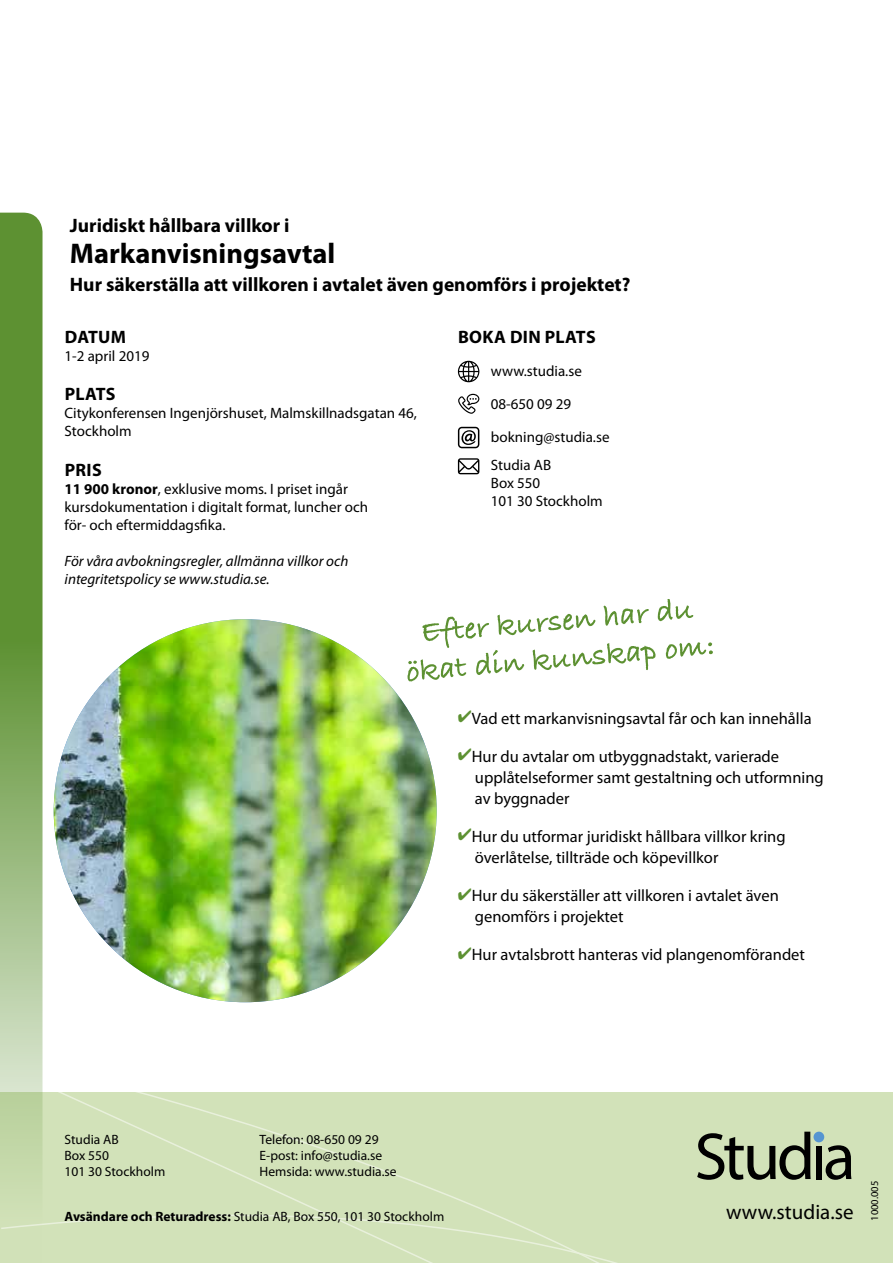
<style>
.page{position:relative;width:893px;height:1263px;background:#fff}
.page>*{position:absolute;margin:0;border:0;box-sizing:border-box;transform-origin:0 0}
.t1{font:700 28.5px "Myriad Pro";color:#000}
.t2{font:21px "Myriad Pro";color:#000}
.t3{font:700 19.5px "Myriad Pro";color:#000}
.t4{font:700 18px "Myriad Pro";letter-spacing:.02em;color:#000}
.t5{font:16.5px/21px "Myriad Pro";color:#000}
.t6{font:15px/18px "Myriad Pro";color:#000}
.t7{font:italic 15px/18px "Myriad Pro";color:#000}
.t8{font:13.5px/16.2px "Myriad Pro";color:#000}
.t9{font:10.5px "Myriad Pro";color:#000}
.s1{font-weight:700}
.s2{color:#5d9132}
</style>
<div class="page">
<img style="left:54px;top:619px;width:383px;height:383px;border-radius:191px">
<svg style="left:407px;top:599px;width:306px;height:82px"></svg>
<svg style="left:458px;top:361px;width:21px;height:21px"></svg>
<svg style="left:458px;top:394px;width:21px;height:20px"></svg>
<svg style="left:458px;top:427px;width:21px;height:21px"></svg>
<svg style="left:458px;top:458px;width:21px;height:16px"></svg>
<div style="left:0;top:1093px;width:893px;height:170px;background:#d2e2b9"></div>
<svg style="left:789px;top:1132px;width:22px;height:48px"></svg>
<div style="left:816px;top:1146px;width:6px;height:33px;background:#000"></div>
<svg style="left:826px;top:1145px;width:25px;height:35px"></svg>
<div style="left:813px;top:1132px;width:11px;height:10px;background:#5595d1;border-radius:50%"></div>
<svg style="left:43px;top:1092px;width:746px;height:171px"></svg>
<svg style="left:0;top:213px;width:43px;height:1016px;background:#88ae67"></svg>
<p class="t3" style="left:70px;top:212px;width:221px">Juridiskt hållbara villkor i</p>
<h1 class="t1" style="left:70px;top:235px;width:267px">Markanvisningsavtal</h1>
<p class="t3" style="left:70px;top:271px;width:562px">Hur säkerställa att villkoren i avtalet även genomförs i projektet?</p>
<p class="t4" style="left:65px;top:325px;width:63px">DATUM</p>
<p class="t6" style="left:65px;top:347px;width:86px">1-2 april 2019</p>
<p class="t4" style="left:65px;top:382px;width:52px">PLATS</p>
<p class="t6" style="left:65px;top:404px;width:354px">Citykonferensen Ingenjörshuset, Malmskillnadsgatan 46,<br>Stockholm</p>
<p class="t4" style="left:65px;top:458px;width:39px">PRIS</p>
<p class="t6" style="left:65px;top:479px;width:305px"><span class="s1">11 900 kronor</span>, exklusive moms. I priset ingår kursdokumentation i digitalt format, luncher och för- och eftermiddagsfika.</p>
<p class="t7" style="left:65px;top:551px;width:285px">För våra avbokningsregler, allmänna villkor och integritetspolicy se www.studia.se.</p>
<p class="t4" style="left:458px;top:325px;width:139px">BOKA DIN PLATS</p>
<p class="t6" style="left:491px;top:362px;width:92px">www.studia.se</p>
<p class="t6" style="left:491px;top:395px;width:82px">08-650 09 29</p>
<p class="t6" style="left:491px;top:423px;width:120px;line-height:27.5px">bokning@studia.se<br>Studia AB</p>
<p class="t6" style="left:491px;top:473px;width:113px">Box 550<br>101 30 Stockholm</p>
<p class="t5" style="left:458px;top:708px;width:355px"><span class="s2">✔</span>Vad ett markanvisningsavtal får och kan innehålla</p>
<p class="t5" style="left:475px;top:746px;width:350px;text-indent:-17px"><span class="s2">✔</span>Hur du avtalar om utbyggnadstakt, varierade upplåtelseformer samt gestaltning och utformning av byggnader</p>
<p class="t5" style="left:475px;top:826px;width:312px;text-indent:-17px"><span class="s2">✔</span>Hur du utformar juridiskt hållbara villkor kring överlåtelse, tillträde och köpevillkor</p>
<p class="t5" style="left:475px;top:885px;width:305px;text-indent:-17px"><span class="s2">✔</span>Hur du säkerställer att villkoren i avtalet även genomförs i projektet</p>
<p class="t5" style="left:458px;top:944px;width:349px"><span class="s2">✔</span>Hur avtalsbrott hanteras vid plangenomförandet</p>
<p class="t8" style="left:65px;top:1131px;width:102px">Studia AB<br>Box 550<br>101 30 Stockholm</p>
<p class="t8" style="left:260px;top:1131px;width:138px">Telefon: 08-650 09 29<br>E-post: info@studia.se<br>Hemsida: www.studia.se</p>
<p class="t8" style="left:65px;top:1208px;width:381px"><span class="s1">Avsändare och Returadress:</span> Studia AB, Box 550, 101 30 Stockholm</p>
<p class="t2" style="left:726px;top:1199px;width:129px">www.studia.se</p>
<p class="t9" style="left:868px;top:1221px;width:41px;rotate:-90deg">1000.005</p>
</div>
